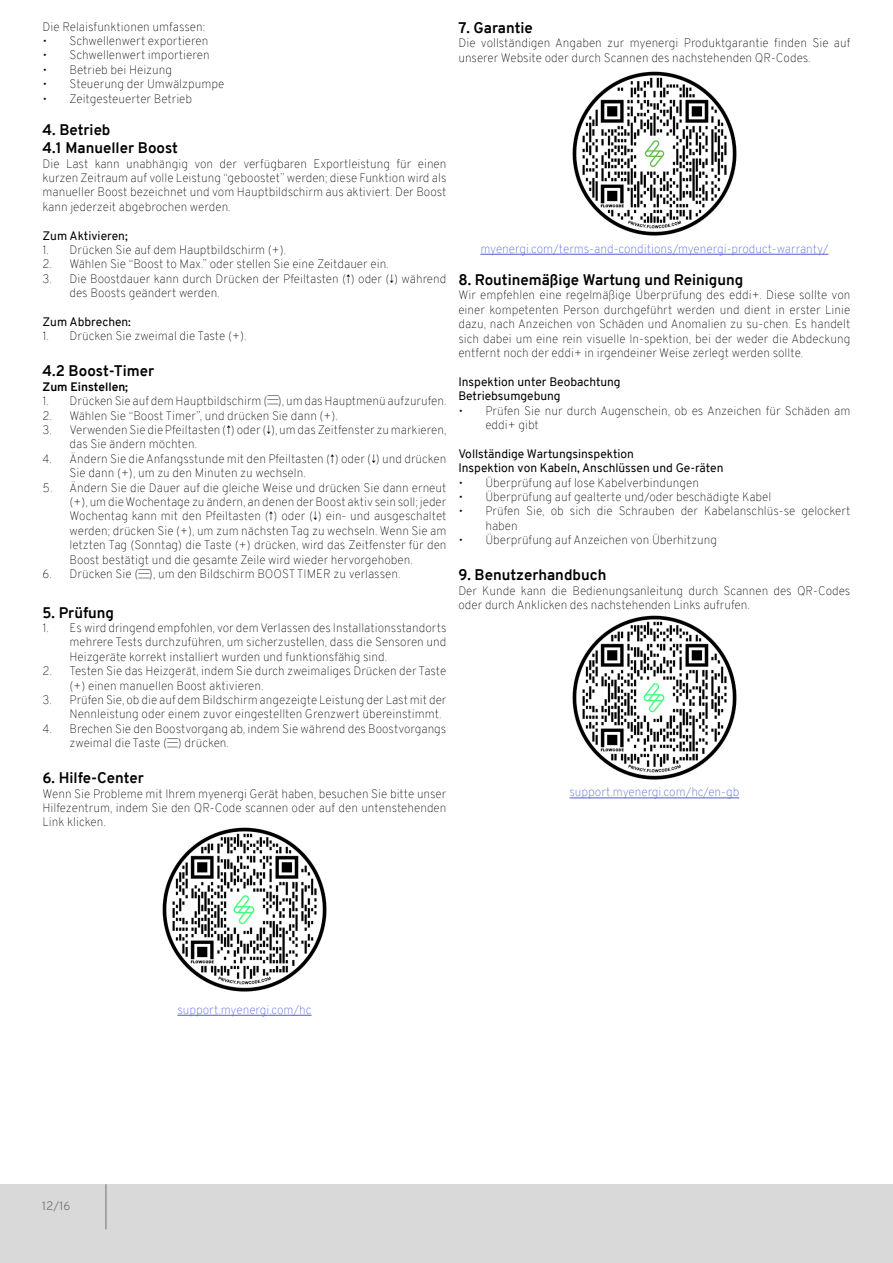
<style>
.page{position:relative;width:893px;height:1263px;background:#fff}
.page>*{position:absolute;margin:0;border:0;box-sizing:border-box;transform-origin:0 0}
.t1{font:700 15px "Overpass";color:#000}
.t2{font:100 12px/14.4px "Overpass";color:#000}
.t3{font:12px "Overpass";color:#000}
.t4{font:100 12px "Overpass";color:#4f5cd6}
.t5{font:700 12px "Overpass";color:#000}
.t6{font:300 12px "Overpass";color:#737373}
</style>
<div class="page">
<hr style="left:177px;top:1015px;width:135px;height:1px;background:#4f5cd6">
<hr style="left:480px;top:254px;width:348px;height:1px;background:#4f5cd6">
<hr style="left:569px;top:798px;width:170px;height:1px;background:#4f5cd6">
<img style="left:162px;top:827px;width:165px;height:165px">
<img style="left:572px;top:71px;width:165px;height:165px">
<img style="left:167px;top:738px;width:11px;height:10px">
<img style="left:267px;top:395px;width:12px;height:10px">
<img style="left:138px;top:569px;width:12px;height:10px">
<img style="left:572px;top:615px;width:165px;height:165px">
<div style="left:0;top:1184px;width:893px;height:79px;background:#d9d9d9"></div>
<hr style="left:106px;top:1184px;width:1px;height:45px;background:#737373">
<p class="t2" style="left:43px;top:19px;width:164px">Die Relaisfunktionen umfassen:</p>
<p class="t2" style="left:43px;top:34px;width:167px">• Schwellenwert exportieren</p>
<p class="t2" style="left:43px;top:48px;width:169px">• Schwellenwert importieren</p>
<p class="t2" style="left:43px;top:63px;width:131px">• Betrieb bei Heizung</p>
<p class="t2" style="left:43px;top:77px;width:183px">• Steuerung der Umwälzpumpe</p>
<p class="t2" style="left:43px;top:91px;width:151px">• Zeitgesteuerter Betrieb</p>
<p class="t1" style="left:43px;top:119px;width:69px">4. Betrieb</p>
<p class="t1" style="left:43px;top:137px;width:137px">4.1 Manueller Boost</p>
<p class="t2" style="left:43px;top:156px;width:405px;text-align:justify">Die Last kann unabhängig von der verfügbaren Exportleistung für einen kurzen Zeitraum auf volle Leistung “geboostet” werden; diese Funktion wird als manueller Boost bezeichnet und vom Hauptbildschirm aus aktiviert. Der Boost kann jederzeit abgebrochen werden.</p>
<p class="t3" style="left:43px;top:227px;width:87px">Zum Aktivieren;</p>
<p class="t2" style="left:43px;top:243px;width:245px">1. Drücken Sie auf dem Hauptbildschirm (+).</p>
<p class="t2" style="left:43px;top:257px;width:348px">2. Wählen Sie “Boost to Max.” oder stellen Sie eine Zeitdauer ein.</p>
<p class="t2" style="left:70px;top:271px;width:378px;text-indent:-27px">3. Die Boostdauer kann durch Drücken der Pfeiltasten (↑) oder (↓) während des Boosts geändert werden.</p>
<p class="t3" style="left:43px;top:313px;width:90px">Zum Abbrechen:</p>
<p class="t2" style="left:43px;top:329px;width:205px">1. Drücken Sie zweimal die Taste (+).</p>
<p class="t1" style="left:43px;top:360px;width:113px">4.2 Boost-Timer</p>
<p class="t5" style="left:43px;top:378px;width:87px">Zum Einstellen;</p>
<p class="t2" style="left:43px;top:394px;width:405px">1. Drücken Sie auf dem Hauptbildschirm ( ), um das Hauptmenü aufzurufen.</p>
<p class="t2" style="left:43px;top:408px;width:297px">2. Wählen Sie “Boost Timer”, und drücken Sie dann (+).</p>
<p class="t2" style="left:70px;top:423px;width:378px;text-indent:-27px">3. Verwenden Sie die Pfeiltasten (↑) oder (↓), um das Zeitfenster zu markieren, das Sie ändern möchten.</p>
<p class="t2" style="left:70px;top:451px;width:378px;text-indent:-27px">4. Ändern Sie die Anfangsstunde mit den Pfeiltasten (↑) oder (↓) und drücken<br>Sie dann (+), um zu den Minuten zu wechseln.</p>
<p class="t2" style="left:70px;top:480px;width:378px;text-align:justify;text-indent:-27px">5. Ändern Sie die Dauer auf die gleiche Weise und drücken Sie dann erneut (+), um die Wochentage zu ändern, an denen der Boost aktiv sein soll; jeder Wochentag kann mit den Pfeiltasten (↑) oder (↓) ein- und ausgeschaltet werden; drücken Sie (+), um zum nächsten Tag zu wechseln. Wenn Sie am letzten Tag (Sonntag) die Taste (+) drücken, wird das Zeitfenster für den Boost bestätigt und die gesamte Zeile wird wieder hervorgehoben.</p>
<p class="t2" style="left:43px;top:567px;width:359px">6. Drücken Sie ( ), um den Bildschirm BOOST TIMER zu verlassen.</p>
<p class="t1" style="left:43px;top:602px;width:73px">5. Prüfung</p>
<p class="t2" style="left:70px;top:621px;width:378px;text-align:justify;text-indent:-27px">1. Es wird dringend empfohlen, vor dem Verlassen des Installationsstandorts mehrere Tests durchzuführen, um sicherzustellen, dass die Sensoren und Heizgeräte korrekt installiert wurden und funktionsfähig sind.</p>
<p class="t2" style="left:70px;top:664px;width:378px;text-indent:-27px">2. Testen Sie das Heizgerät, indem Sie durch zweimaliges Drücken der Taste (+) einen manuellen Boost aktivieren.</p>
<p class="t2" style="left:70px;top:693px;width:378px;text-indent:-27px">3. Prüfen Sie, ob die auf dem Bildschirm angezeigte Leistung der Last mit der<br>Nennleistung oder einem zuvor eingestellten Grenzwert übereinstimmt.</p>
<p class="t2" style="left:70px;top:721px;width:378px;text-indent:-27px">4. Brechen Sie den Boostvorgang ab, indem Sie während des Boostvorgangs zweimal die Taste ( ) drücken.</p>
<p class="t1" style="left:43px;top:767px;width:103px">6. Hilfe-Center</p>
<p class="t2" style="left:43px;top:786px;width:405px;text-align:justify">Wenn Sie Probleme mit Ihrem myenergi Gerät haben, besuchen Sie bitte unser Hilfezentrum, indem Sie den QR-Code scannen oder auf den untenstehenden Link klicken.</p>
<p class="t1" style="left:458px;top:17px;width:76px">7. Garantie</p>
<p class="t2" style="left:458px;top:36px;width:394px">Die vollständigen Angaben zur myenergi Produktgarantie finden Sie auf unserer Website oder durch Scannen des nachstehenden QR-Codes.</p>
<p class="t4" style="left:480px;top:240px;width:350px">myenergi.com/terms-and-conditions/myenergi-product-warranty/</p>
<p class="t1" style="left:458px;top:269px;width:286px">8. Routinemäßige Wartung und Reinigung</p>
<p class="t2" style="left:458px;top:288px;width:394px;text-align:justify">Wir empfehlen eine regelmäßige Überprüfung des eddi+. Diese sollte von einer kompetenten Person durchgeführt werden und dient in erster Linie dazu, nach Anzeichen von Schäden und Anomalien zu su-chen. Es handelt sich dabei um eine rein visuelle In-spektion, bei der weder die Abdeckung entfernt noch der eddi+ in irgendeiner Weise zerlegt werden sollte.</p>
<p class="t3" style="left:458px;top:373px;width:164px">Inspektion unter Beobachtung</p>
<p class="t3" style="left:458px;top:387px;width:104px">Betriebsumgebung</p>
<p class="t2" style="left:485px;top:403px;width:367px;text-indent:-27px">• Prüfen Sie nur durch Augenschein, ob es Anzeichen für Schäden am eddi+ gibt</p>
<p class="t3" style="left:458px;top:445px;width:177px">Vollständige Wartungsinspektion</p>
<p class="t3" style="left:458px;top:459px;width:267px">Inspektion von Kabeln, Anschlüssen und Ge-räten</p>
<p class="t2" style="left:458px;top:475px;width:242px">• Überprüfung auf lose Kabelverbindungen</p>
<p class="t2" style="left:458px;top:490px;width:314px">• Überprüfung auf gealterte und/oder beschädigte Kabel</p>
<p class="t2" style="left:485px;top:504px;width:367px;text-indent:-27px">• Prüfen Sie, ob sich die Schrauben der Kabelanschlüs-se gelockert haben</p>
<p class="t2" style="left:458px;top:533px;width:260px">• Überprüfung auf Anzeichen von Überhitzung</p>
<p class="t1" style="left:458px;top:564px;width:149px">9. Benutzerhandbuch</p>
<p class="t2" style="left:458px;top:583px;width:393px">Der Kunde kann die Bedienungsanleitung durch Scannen des QR-Codes oder durch Anklicken des nachstehenden Links aufrufen.</p>
<p class="t4" style="left:569px;top:783px;width:171px">support.myenergi.com/hc/en-gb</p>
<p class="t4" style="left:177px;top:1001px;width:136px">support.myenergi.com/hc</p>
<p class="t6" style="left:42px;top:1197px;width:30px">12/16</p>
</div>
